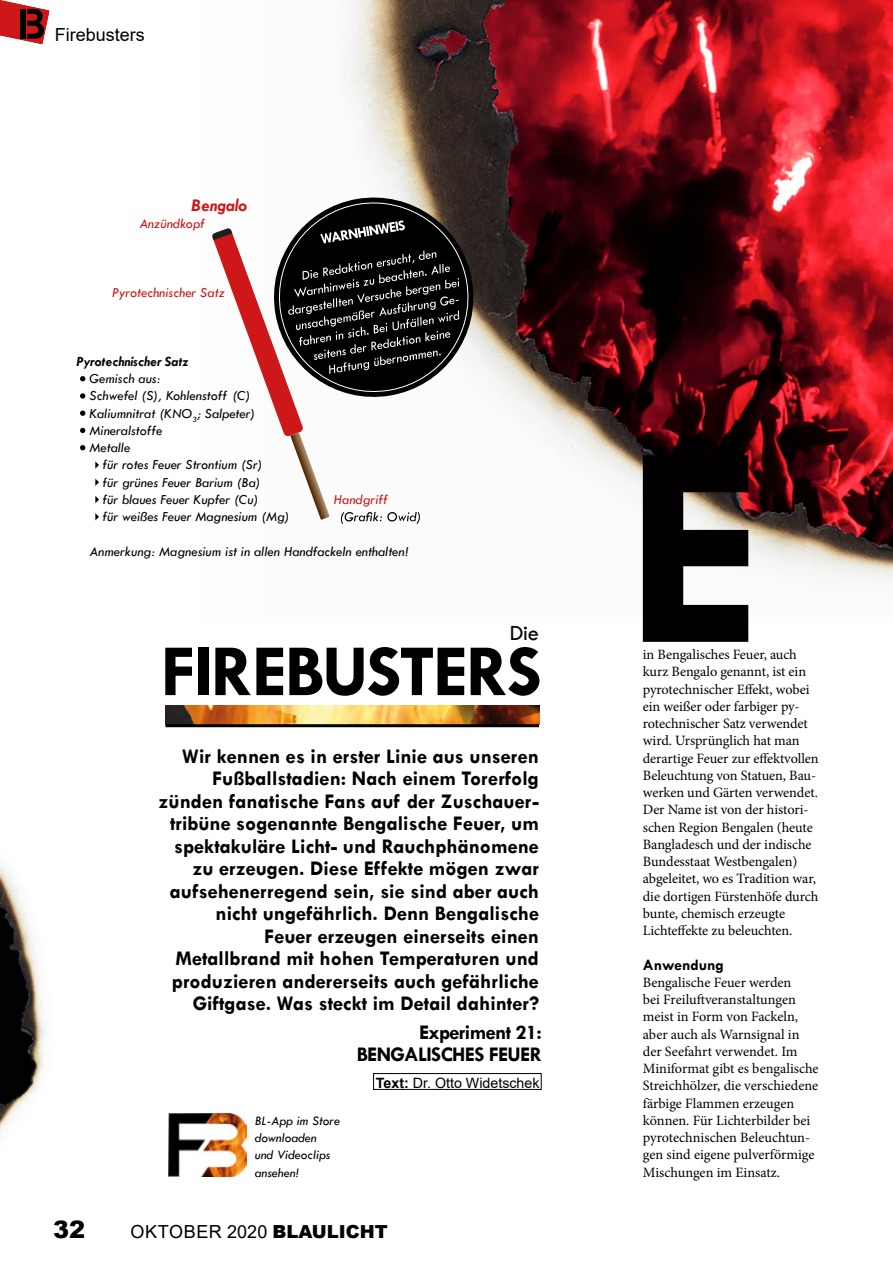
<style>
.page{position:relative;width:893px;height:1263px;background:#fff}
.page>*{position:absolute;margin:0;border:0;box-sizing:border-box;transform-origin:0 0}
.t1{font:700 73.95px "Tw Cen";letter-spacing:-.03em;color:#000}
.t2{font:900 24px "Arial";color:#000}
.t3{font:22.5px "Tw Cen";color:#000}
.t4{font:700 21px/22.5px "Tw Cen";color:#000;text-align:right}
.t5{font:700 21px/22.5px "Tw Cen";letter-spacing:-.03em;color:#000;text-align:right}
.t6{font:18px "Arial";letter-spacing:.035em;color:#000}
.t7{font:18px "Arial";color:#000}
.t8{font:italic 700 18px "Tw Cen";color:#cd1719}
.t9{font:700 15.75px "Tw Cen";color:#000}
.t10{font:14.25px/17.2px "Minion Pro";letter-spacing:-.005em;color:#000}
.t11{font:italic 14.25px/17.2px "Tw Cen";color:#000}
.t12{font:italic 14.25px "Tw Cen";color:#cd1719}
.t13{font:14.25px "Arial";color:#000}
.t14{font:italic 700 14.25px "Tw Cen";color:#000}
.t15{font:italic 13.5px/17.2px "Tw Cen";color:#000}
.s1{font-weight:700}
.s2{font-weight:900}
</style>
<div class="page">
<svg style="left:0;top:0;width:50px;height:45px"></svg>
<div style="left:21px;top:9px;width:5px;height:30px;background:#010202"></div>
<img style="left:343px;top:0;width:550px;height:625px">
<svg style="left:643px;top:455px;width:105px;height:187px;background:#373332"></svg>
<img style="left:168px;top:1114px;width:78px;height:62px">
<svg style="left:80px;top:376px;width:5px;height:5px"></svg>
<svg style="left:80px;top:393px;width:5px;height:6px"></svg>
<svg style="left:80px;top:411px;width:5px;height:5px"></svg>
<svg style="left:80px;top:428px;width:5px;height:5px"></svg>
<svg style="left:80px;top:445px;width:5px;height:5px"></svg>
<svg style="left:95px;top:461px;width:4px;height:8px"></svg>
<svg style="left:95px;top:479px;width:4px;height:7px"></svg>
<svg style="left:95px;top:496px;width:4px;height:7px"></svg>
<svg style="left:95px;top:513px;width:4px;height:7px"></svg>
<svg style="left:343px;top:190px;width:138px;height:215px"></svg>
<svg style="left:212px;top:196px;width:263px;height:328px"></svg>
<img style="left:165px;top:705px;width:374px;height:19px">
<hr style="left:165px;top:724px;width:374px;height:3px;background:#010203">
<div style="left:373px;top:1073px;width:169px;height:17px;border:1px solid #000"></div>
<img style="left:0;top:864px;width:45px;height:268px">
<p class="t7" style="left:55px;top:22px;width:92px">Firebusters</p>
<p class="t8" style="left:192px;top:194px;width:57px">Bengalo</p>
<p class="t12" style="left:139px;top:215px;width:67px">Anzündkopf</p>
<p class="t12" style="left:112px;top:284px;width:114px">Pyrotechnischer Satz</p>
<p class="t14" style="left:77px;top:353px;width:113px">Pyrotechnischer Satz</p>
<p class="t11" style="left:90px;top:370px;width:167px">Gemisch aus:<br>Schwefel (S), Kohlenstoff (C)<br>Kaliumnitrat (KNO<sub>3</sub>; Salpeter)<br>Mineralstoffe<br>Metalle</p>
<p class="t11" style="left:102px;top:456px;width:189px">für rotes Feuer Strontium (Sr)<br>für grünes Feuer Barium (Ba)<br>für blaues Feuer Kupfer (Cu)<br>für weißes Feuer Magnesium (Mg)</p>
<p class="t11" style="left:90px;top:542px;width:320px">Anmerkung: Magnesium ist in allen Handfackeln enthalten!</p>
<p class="t12" style="left:334px;top:491px;width:56px">Handgriff</p>
<h3 class="t3" style="left:510px;top:620px;width:31px">Die</h3>
<h1 class="t1" style="left:160px;top:627px;width:383px">FIREBUSTERS</h1>
<p class="t4" style="left:158px;top:744px;width:382px">Wir kennen es in erster Linie aus unseren Fußballstadien: Nach einem Torerfolg zünden fanatische Fans auf der Zuschauer&shy;tribüne sogenannte Bengalische Feuer, um spektakuläre Licht- und Rauchphänomene zu erzeugen. Diese Effekte mögen zwar aufsehenerregend sein, sie sind aber auch nicht ungefährlich. Denn Bengalische<br>Feuer erzeugen einerseits einen Metallbrand mit hohen Temperaturen und produzieren andererseits auch gefährliche Giftgase. Was steckt im Detail dahinter?</p>
<h3 class="t5" style="left:357px;top:1020px;width:187px">Experiment 21:<br>BENGALISCHES FEUER</h3>
<p class="t13" style="left:376px;top:1073px;width:165px"><span class="s1">Text:</span> Dr. Otto Widetschek</p>
<p class="t15" style="left:255px;top:1112px;width:87px">BL-App im Store downloaden<br>und Videoclips ansehen!</p>
<h2 class="t2" style="left:53px;top:1212px;width:34px">32</h2>
<p class="t6" style="left:130px;top:1219px;width:259px">OKTOBER 2020 <span class="s2">BLAULICHT</span></p>
<p class="t10" style="left:643px;top:646px;width:177px">in Bengalisches Feuer, auch kurz Bengalo genannt, ist ein pyrotechnischer Effekt, wobei ein weißer oder farbiger py&shy;rotechnischer Satz verwendet wird. Ursprünglich hat man derartige Feuer zur effektvollen<br>Beleuchtung von Statuen, Bau&shy;werken und Gärten verwendet.<br>Der Name ist von der histori&shy;schen Region Bengalen (heute<br>Bangladesch und der indische<br>Bundesstaat Westbengalen) abgeleitet, wo es Tradition war, die dortigen Fürstenhöfe durch bunte, chemisch erzeugte<br>Lichteffekte zu beleuchten.</p>
<p class="t9" style="left:643px;top:955px;width:83px">Anwendung</p>
<p class="t10" style="left:643px;top:974px;width:177px">Bengalische Feuer werden<br>bei Freiluftveranstaltungen meist in Form von Fackeln, aber auch als Warnsignal in der Seefahrt verwendet. Im<br>Miniformat gibt es bengalische<br>Streichhölzer, die verschiedene färbige Flammen erzeugen können. Für Lichterbilder bei pyrotechnischen Beleuchtun&shy;gen sind eigene pulverförmige<br>Mischungen im Einsatz.</p>
</div>
